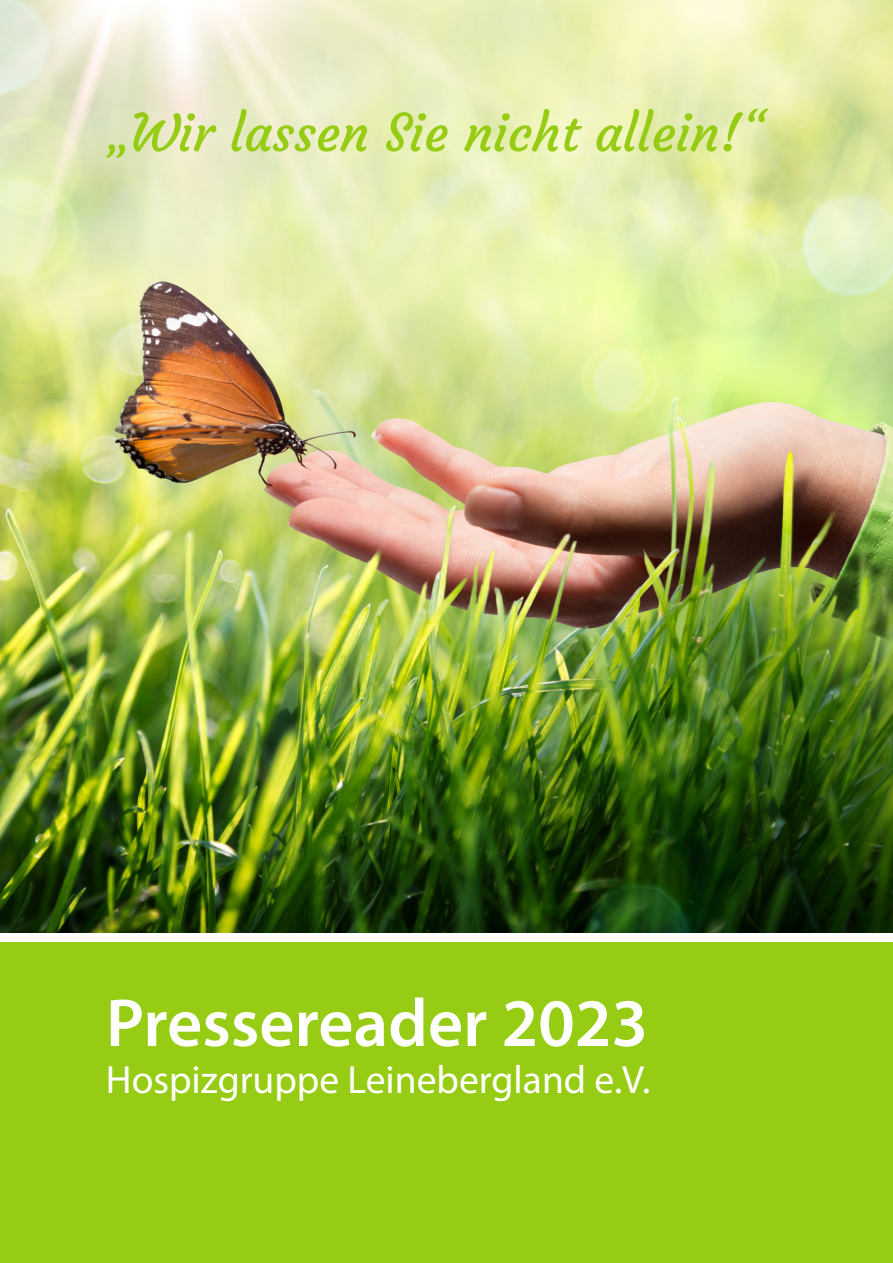
<style>
.page{position:relative;width:893px;height:1263px;background:#fff}
.page>*{position:absolute;margin:0;border:0;box-sizing:border-box;transform-origin:0 0}
.t1{font:600 68.25px "Myriad Pro";color:#fff}
.t2{font:51.6px "Courgette";color:#96cd14}
.t3{font:39.6px "Myriad Pro";color:#fff}
</style>
<div class="page">
<img style="left:0;top:0;width:893px;height:932px">
<div style="left:0;top:943px;width:893px;height:320px;background:#96cd14"></div>
<h2 class="t2" style="left:106px;top:101px;width:661px">„Wir lassen Sie nicht allein!“</h2>
<h1 class="t1" style="left:106px;top:979px;width:544px">Pressereader 2023</h1>
<p class="t3" style="left:106px;top:1055px;width:546px">Hospizgruppe Leinebergland e.V.</p>
</div>
